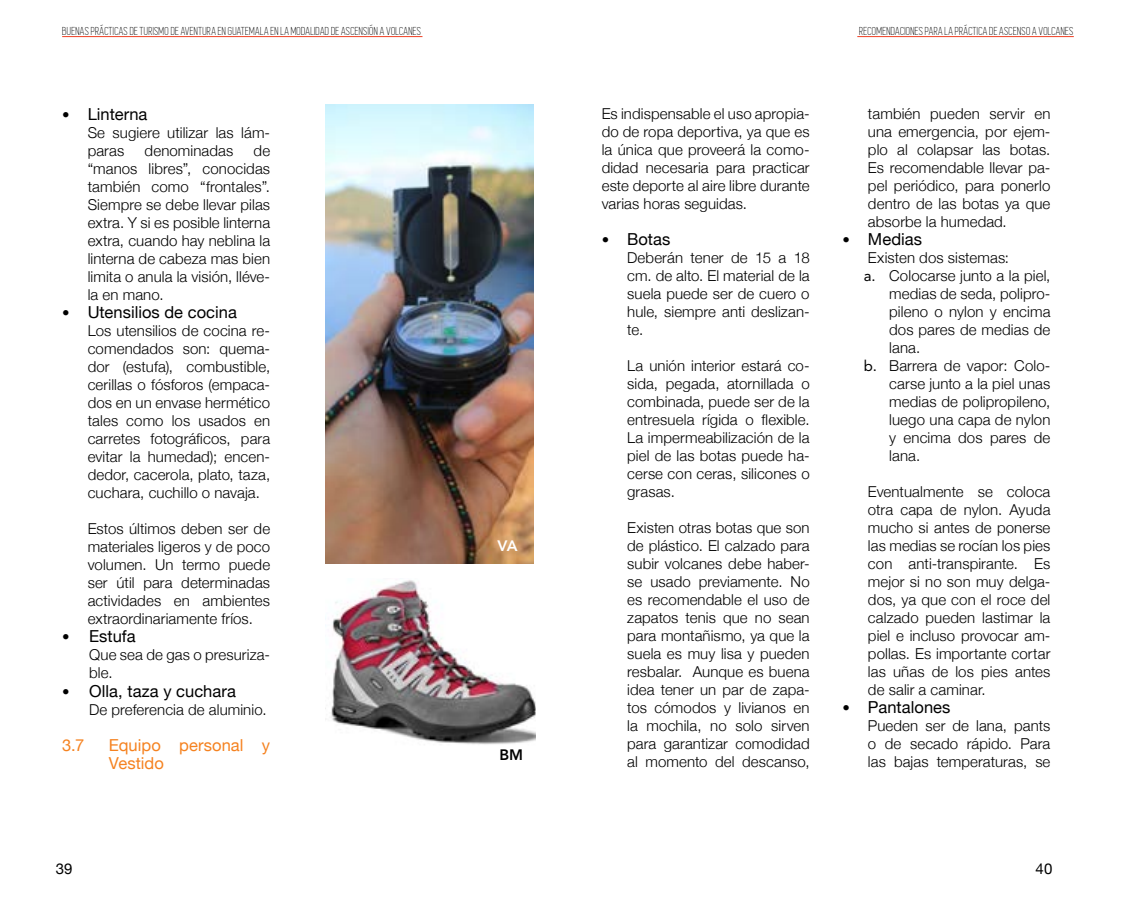
<style>
.page{position:relative;width:1136px;height:915px;background:#fff}
.page>*{position:absolute;margin:0;border:0;box-sizing:border-box;transform-origin:0 0}
.t1{font:16.5px "Helvetica Neue";letter-spacing:.005em;color:#000}
.t2{font:16.5px/18px "Helvetica Neue";letter-spacing:.005em;color:#f58220}
.t3{font:300 15px/18px "Helvetica Neue";letter-spacing:.01em;color:#000;text-align:justify}
.t4{font:15px "Helvetica Neue";color:#000}
.t5{font:800 15px "Avenir LT Std";color:#fff}
.t6{font:800 15px "Avenir LT Std";color:#000}
.t7{font:12px "Simplifica";letter-spacing:.02em;color:#000}
.s1{font-family:"Avenir LT Std";font-weight:800;font-size:15px}
.s2{font-family:"Avenir LT Std";font-size:15px}
.s3{font-family:"Avenir LT Std";font-weight:400}
</style>
<div class="page">
<hr style="left:62px;top:36px;width:360px;height:1px;background:#ef3e23">
<hr style="left:857px;top:36px;width:216px;height:1px;background:#ef3e23">
<img style="left:325px;top:104px;width:208px;height:459px">
<img style="left:325px;top:580px;width:210px;height:165px">
<p class="t7" style="left:62px;top:25px;width:360px">BUENAS PRÁCTICAS DE TURISMO DE AVENTURA EN GUATEMALA EN LA MODALIDAD DE ASCENSIÓN A VOLCANES</p>
<p class="t7" style="left:859px;top:25px;width:216px">RECOMENDACIONES PARA LA PRÁCTICA DE ASCENSO A VOLCANES</p>
<p class="t1" style="left:62px;top:102px;width:87px"><span class="s1">•</span> Linterna</p>
<p class="t3" style="left:88px;top:122px;width:184px">Se sugiere utilizar las lám&shy;paras</p>
<p class="t3" style="left:88px;top:140px;width:184px;text-indent:166px">de “manos libres”, conocidas también como “frontales”.<br>Siempre se debe llevar pilas extra. Y si es posible linterna extra, cuando hay neblina la linterna de cabeza mas bien limita o anula la visión, lléve&shy;la en mano.</p>
<p class="t1" style="left:62px;top:300px;width:176px"><span class="s1">•</span> Utensilios de cocina</p>
<p class="t3" style="left:88px;top:320px;width:184px">Los utensilios de cocina re&shy;comendados son: quema&shy;dor (estufa), combustible, cerillas o fósforos (empaca&shy;dos en un envase hermético tales como los usados en carretes fotográficos, para evitar la humedad); encen&shy;dedor, cacerola, plato, taza, cuchara, cuchillo o navaja.</p>
<p class="t3" style="left:88px;top:518px;width:184px">Estos últimos deben ser de materiales ligeros y de poco volumen. Un termo puede ser útil para determinadas actividades en ambientes extraordinariamente fríos.</p>
<p class="t1" style="left:62px;top:624px;width:75px"><span class="s2">•</span> Estufa</p>
<p class="t3" style="left:89px;top:644px;width:182px">Que sea de gas o presuriza&shy;ble.</p>
<p class="t1" style="left:62px;top:678px;width:175px"><span class="s2">•</span> Olla, taza y cuchara</p>
<p class="t3" style="left:89px;top:698px;width:179px">De preferencia de aluminio.</p>
<p class="t2" style="left:62px;top:736px;width:24px">3.7</p>
<p class="t2" style="left:109px;top:736px;width:163px">Equipo personal y<br>Vestido</p>
<p class="t3" style="left:145px;top:140px;width:90px">denominadas</p>
<p class="t5" style="left:497px;top:536px;width:21px">VA</p>
<p class="t6" style="left:499px;top:746px;width:25px">BM</p>
<p class="t3" style="left:601px;top:103px;width:209px">Es indispensable el uso apropia&shy;do de ropa deportiva, ya que es la única que proveerá la como&shy;didad necesaria para practicar este deporte al aire libre durante varias horas seguidas.</p>
<p class="t1" style="left:601px;top:227px;width:70px"><span class="s1">•</span> Botas</p>
<p class="t3" style="left:627px;top:247px;width:184px">Deberán tener de 15 a 18 cm. de alto. El material de la suela puede ser de cuero o hule, siempre anti deslizan&shy;te.</p>
<p class="t3" style="left:627px;top:355px;width:184px">La unión interior estará co&shy;sida, pegada, atornillada o combinada, puede ser de la entresuela rígida o flexible.<br>La impermeabilización de la piel de las botas puede ha&shy;cerse con ceras, silicones o grasas.</p>
<p class="t3" style="left:627px;top:517px;width:184px">Existen otras botas que son de plástico. El calzado para subir volcanes debe haber&shy;se usado previamente. No es recomendable el uso de zapatos tenis que no sean para montañismo, ya que la suela es muy lisa y pueden resbalar. Aunque es buena idea tener un par de zapa&shy;tos cómodos y livianos en la mochila, no solo sirven para garantizar comodidad al momento del descanso,</p>
<p class="t3" style="left:867px;top:103px;width:184px">también pueden servir en una emergencia, por ejem&shy;plo al colapsar las botas.<br>Es recomendable llevar pa&shy;pel periódico, para ponerlo dentro de las botas ya que absorbe la humedad.</p>
<p class="t1" style="left:842px;top:227px;width:81px"><span class="s1">•</span> Medias</p>
<p class="t3" style="left:867px;top:247px;width:143px">Existen dos sistemas:</p>
<p class="t3" style="left:863px;top:265px;width:188px"><span class="s3">a.</span> Colocarse junto a la piel,</p>
<p class="t3" style="left:889px;top:283px;width:163px">medias de seda, polipro-</p>
<p class="t3" style="left:889px;top:301px;width:163px">pileno o nylon y encima</p>
<p class="t3" style="left:889px;top:319px;width:163px">dos pares de medias de</p>
<p class="t3" style="left:889px;top:337px;width:32px">lana.</p>
<p class="t3" style="left:863px;top:355px;width:188px"><span class="s3">b.</span> Barrera de vapor: Colo-</p>
<p class="t3" style="left:889px;top:373px;width:163px">carse junto a la piel unas</p>
<p class="t3" style="left:889px;top:391px;width:163px">medias de polipropileno,</p>
<p class="t3" style="left:889px;top:409px;width:163px">luego una capa de nylon</p>
<p class="t3" style="left:889px;top:427px;width:163px">y encima dos pares de</p>
<p class="t3" style="left:889px;top:445px;width:32px">lana.</p>
<p class="t3" style="left:867px;top:481px;width:184px">Eventualmente se coloca otra capa de nylon. Ayuda mucho si antes de ponerse las medias se rocían los pies con anti-transpirante. Es mejor si no son muy delga&shy;dos, ya que con el roce del calzado pueden lastimar la piel e incluso provocar am&shy;pollas. Es importante cortar las uñas de los pies antes de salir a caminar.</p>
<p class="t1" style="left:842px;top:695px;width:109px"><span class="s1">•</span> Pantalones</p>
<p class="t3" style="left:867px;top:715px;width:184px">Pueden ser de lana, pants o de secado rápido. Para las bajas temperaturas, se</p>
<p class="t4" style="left:56px;top:857px;width:18px">39</p>
<p class="t4" style="left:1035px;top:857px;width:18px">40</p>
</div>
